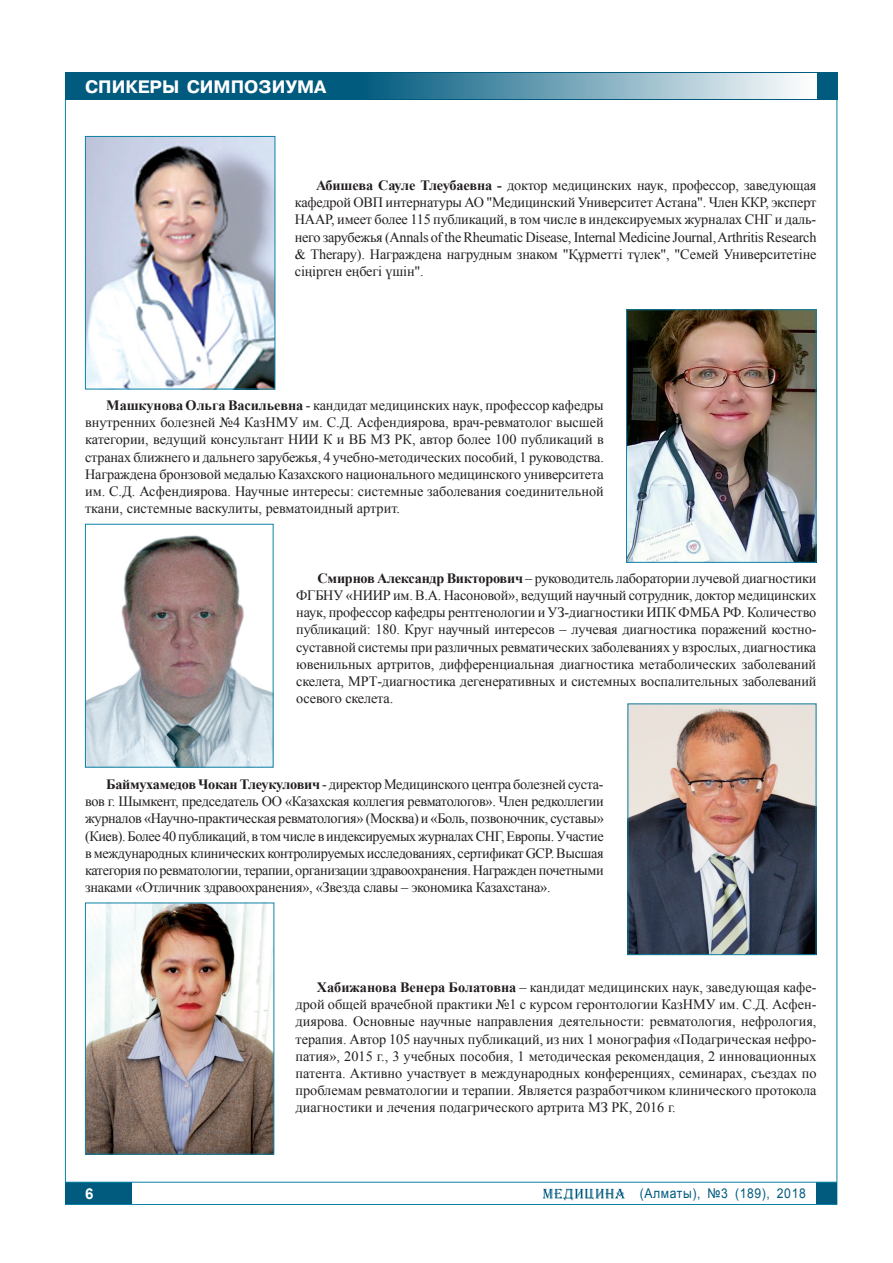
<style>
.page{position:relative;width:893px;height:1263px;background:#fff}
.page>*{position:absolute;margin:0;border:0;box-sizing:border-box;transform-origin:0 0}
.t1{font:700 18px "Pragmatica C";color:#fff}
.t2{font:700 15px "Arial";color:#fff}
.t3{font:14.25px/17.1px "Times New Roman";letter-spacing:-.01em;color:#231f20;text-align:justify}
.t4{font:13.5px "Arial";letter-spacing:.05em;color:#005b7f;scale:.9 1}
.s1{font-weight:700}
</style>
<div class="page">
<div style="left:65px;top:1182px;width:67px;height:22px;background:#005b7f"></div>
<div style="left:816px;top:1182px;width:21px;height:22px;background:#005b7f"></div>
<hr style="left:65px;top:1182px;width:772px;height:1px;background:#0d82a6">
<div style="left:65px;top:72px;width:772px;height:28px;background:#005b7f"></div>
<div style="left:353px;top:73px;width:463px;height:26px;background:linear-gradient(to right,#00587d,#fffefe)"></div>
<svg style="left:542px;top:1189px;width:83px;height:12px"></svg>
<img style="left:87px;top:138px;width:186px;height:249px">
<div style="left:85px;top:136px;width:190px;height:253px;border:1px solid #0d82a6"></div>
<img style="left:628px;top:311px;width:186px;height:250px">
<div style="left:626px;top:309px;width:190px;height:254px;border:1px solid #0d82a6"></div>
<img style="left:87px;top:535px;width:185px;height:230px">
<img style="left:629px;top:705px;width:185px;height:248px">
<div style="left:627px;top:703px;width:189px;height:252px;border:1px solid #0d82a6"></div>
<img style="left:87px;top:904px;width:185px;height:248px">
<div style="left:85px;top:902px;width:189px;height:252px;border:1px solid #0d82a6"></div>
<p class="t1" style="left:85px;top:77px;width:14px">СПИКЕ</p>
<p class="t1" style="left:150px;top:77px;width:53px">РЫ СИМПОЗИУМА</p>
<p class="t3" style="left:295px;top:177px;width:523px;text-indent:21px"><span class="s1">Абишева Сауле Тлеубаевна -</span> доктор медицинских наук, профессор, заведующая кафедрой ОВП интернатуры АО "Медицинский Университет Астана". Член ККР, эксперт НААР, имеет более 115 публикаций, в том числе в индексируемых журналах СНГ и даль&shy;него зарубежья (Annals of the Rheumatic Disease, Internal Medicine Journal, Arthritis Research &amp; Therapy). Награждена нагрудным знаком "Құрметті түлек", "Семей Университетіне сіңірген еңбегі үшін".</p>
<p class="t3" style="left:85px;top:397px;width:520px;text-indent:21px"><span class="s1">Машкунова Ольга Васильевна</span> - кандидат медицинских наук, профессор кафедры внутренних болезней №4 КазНМУ им. С.Д. Асфендиярова, врач-ревматолог высшей категории, ведущий консультант НИИ К и ВБ МЗ РК, автор более 100 публикаций в странах ближнего и дальнего зарубежья, 4 учебно-методических пособий, 1 руководства.<br>Награждена бронзовой медалью Казахского национального медицинского университета им. С.Д. Асфендиярова. Научные интересы: системные заболевания соединительной ткани, системные васкулиты, ревматоидный артрит.</p>
<p class="t3" style="left:296px;top:570px;width:522px;text-indent:21px"><span class="s1">Смирнов Александр Викторович</span> – руководитель лаборатории лучевой диагностики ФГБНУ «НИИР им. В.А. Насоновой», ведущий научный сотрудник, доктор медицинских наук, профессор кафедры рентгенологии и УЗ-диагностики ИПК ФМБА РФ. Количество публикаций: 180. Круг научный интересов – лучевая диагностика поражений костно&shy;суставной системы при различных ревматических заболеваниях у взрослых, диагностика ювенильных артритов, дифференциальная диагностика метаболических заболеваний скелета, МРТ-диагностика дегенеративных и системных воспалительных заболеваний осевого скелета.</p>
<p class="t3" style="left:85px;top:776px;width:520px;text-indent:21px"><span class="s1">Баймухамедов Чокан Тлеукулович</span> - директор Медицинского центра болезней суста&shy;вов г. Шымкент, председатель ОО «Казахская коллегия ревматологов». Член редколлегии журналов «Научно-практическая ревматология» (Москва) и «Боль, позвоночник, суставы» (Киев). Более 40 публикаций, в том числе в индексируемых журналах СНГ, Европы. Участие в международных клинических контролируемых исследованиях, сертификат GCP. Высшая категория по ревматологии, терапии, организации здравоохранения. Награжден почетными знаками «Отличник здравоохранения», «Звезда славы – экономика Казахстана».</p>
<p class="t3" style="left:296px;top:979px;width:522px;text-indent:21px"><span class="s1">Хабижанова Венера Болатовна</span> – кандидат медицинских наук, заведующая кафе&shy;дрой общей врачебной практики №1 с курсом геронтологии КазНМУ им. С.Д. Асфен&shy;диярова. Основные научные направления деятельности: ревматология, нефрология, терапия. Автор 105 научных публикаций, из них 1 монография «Подагрическая нефро&shy;патия», 2015 г., 3 учебных пособия, 1 методическая рекомендация, 2 инновационных патента. Активно участвует в международных конференциях, семинарах, съездах по проблемам ревматологии и терапии. Является разработчиком клинического протокола диагностики и лечения подагрического артрита МЗ РК, 2016 г.</p>
<p class="t2" style="left:85px;top:1183px;width:10px">6</p>
<p class="t4" style="left:640px;top:1185px;width:186px">(Алматы), №3 (189), 2018</p>
</div>
